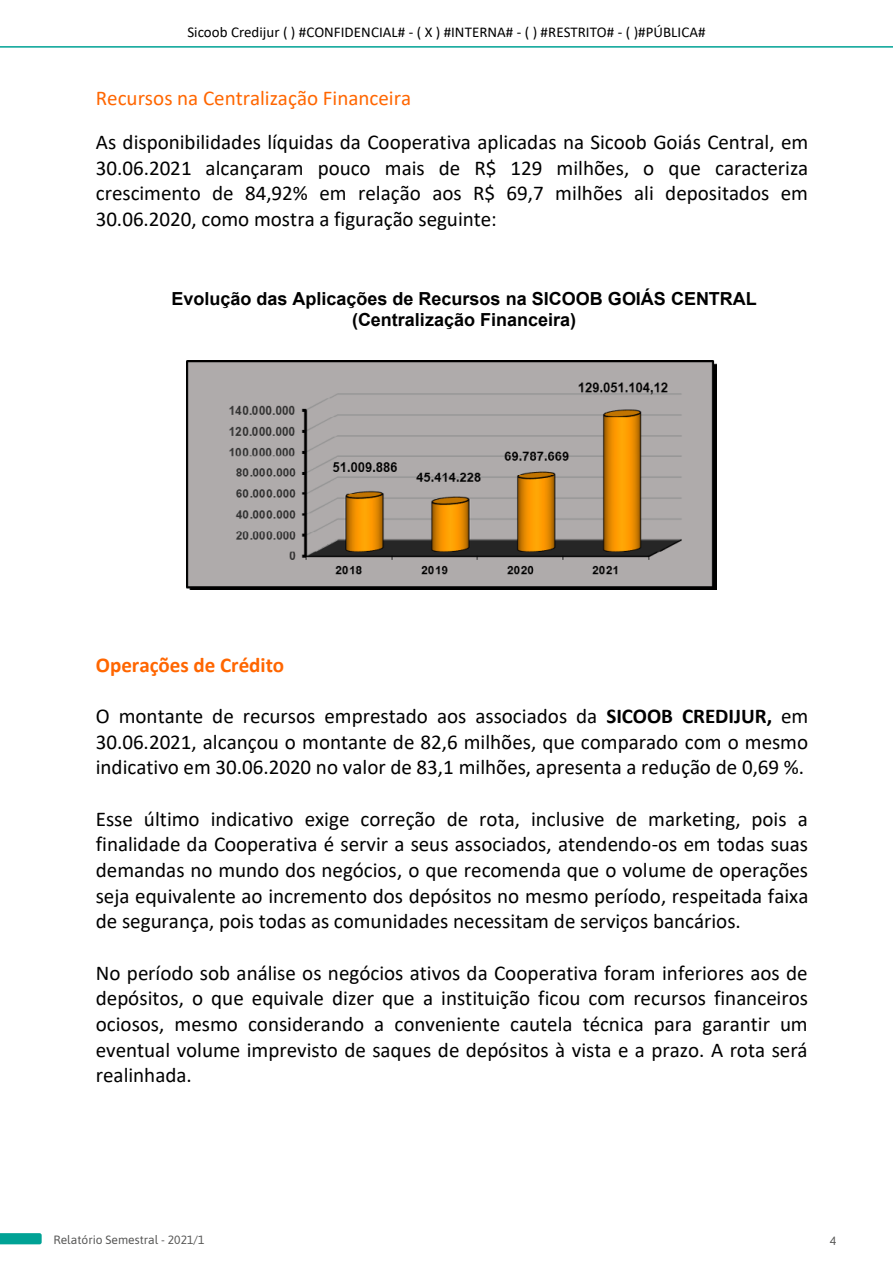
<style>
.page{position:relative;width:893px;height:1263px;background:#fff}
.page>*{position:absolute;margin:0;border:0;box-sizing:border-box;transform-origin:0 0}
.t1{font:21px/25.7px "Calibri";color:#000;text-align:justify}
.t2{font:21px "Calibri";color:#f60}
.t3{font:700 21px "Calibri";color:#f60}
.t4{font:700 18px/20.7px "Arial";color:#000;text-align:center}
.t5{font:15px "Calibri";color:#000}
.t6{font:12px "Asap";color:#575756}
.s1{font-weight:700}
</style>
<div class="page">
<svg style="left:0;top:46px;width:893px;height:2px;background:#3fb8ae"></svg>
<svg style="left:0;top:1233px;width:42px;height:11px"></svg>
<img style="left:187px;top:361px;width:530px;height:229px">
<p class="t5" style="left:187px;top:22px;width:520px">Sicoob Credijur ( ) #CONFIDENCIAL# - ( X ) #INTERNA# - ( ) #RESTRITO# - ( )#PÚBLICA#</p>
<p class="t2" style="left:96px;top:83px;width:317px">Recursos na Centralização Financeira</p>
<p class="t1" style="left:96px;top:129px;width:714px">As disponibilidades líquidas da Cooperativa aplicadas na Sicoob Goiás Central, em 30.06.2021 alcançaram pouco mais de R$ 129 milhões, o que caracteriza crescimento de 84,92% em relação aos R$ 69,7 milhões ali depositados em 30.06.2020, como mostra a figuração seguinte:</p>
<p class="t4" style="left:171px;top:288px;width:587px">Evolução das Aplicações de Recursos na SICOOB GOIÁS CENTRAL (Centralização Financeira)</p>
<p class="t3" style="left:96px;top:650px;width:190px">Operações de Crédito</p>
<p class="t1" style="left:96px;top:703px;width:714px">O montante de recursos emprestado aos associados da <span class="s1">SICOOB CREDIJUR,</span> em 30.06.2021, alcançou o montante de 82,6 milhões, que comparado com o mesmo indicativo em 30.06.2020 no valor de 83,1 milhões, apresenta a redução de 0,69 %.</p>
<p class="t1" style="left:96px;top:805px;width:714px">Esse último indicativo exige correção de rota, inclusive de marketing, pois a finalidade da Cooperativa é servir a seus associados, atendendo-os em todas suas demandas no mundo dos negócios, o que recomenda que o volume de operações seja equivalente ao incremento dos depósitos no mesmo período, respeitada faixa de segurança, pois todas as comunidades necessitam de serviços bancários.</p>
<p class="t1" style="left:96px;top:959px;width:714px">No período sob análise os negócios ativos da Cooperativa foram inferiores aos de depósitos, o que equivale dizer que a instituição ficou com recursos financeiros ociosos, mesmo considerando a conveniente cautela técnica para garantir um eventual volume imprevisto de saques de depósitos à vista e a prazo. A rota será realinhada.</p>
<p class="t6" style="left:54px;top:1232px;width:152px">Relatório Semestral - 2021/1</p>
<p class="t6" style="left:830px;top:1232px;width:8px">4</p>
</div>
